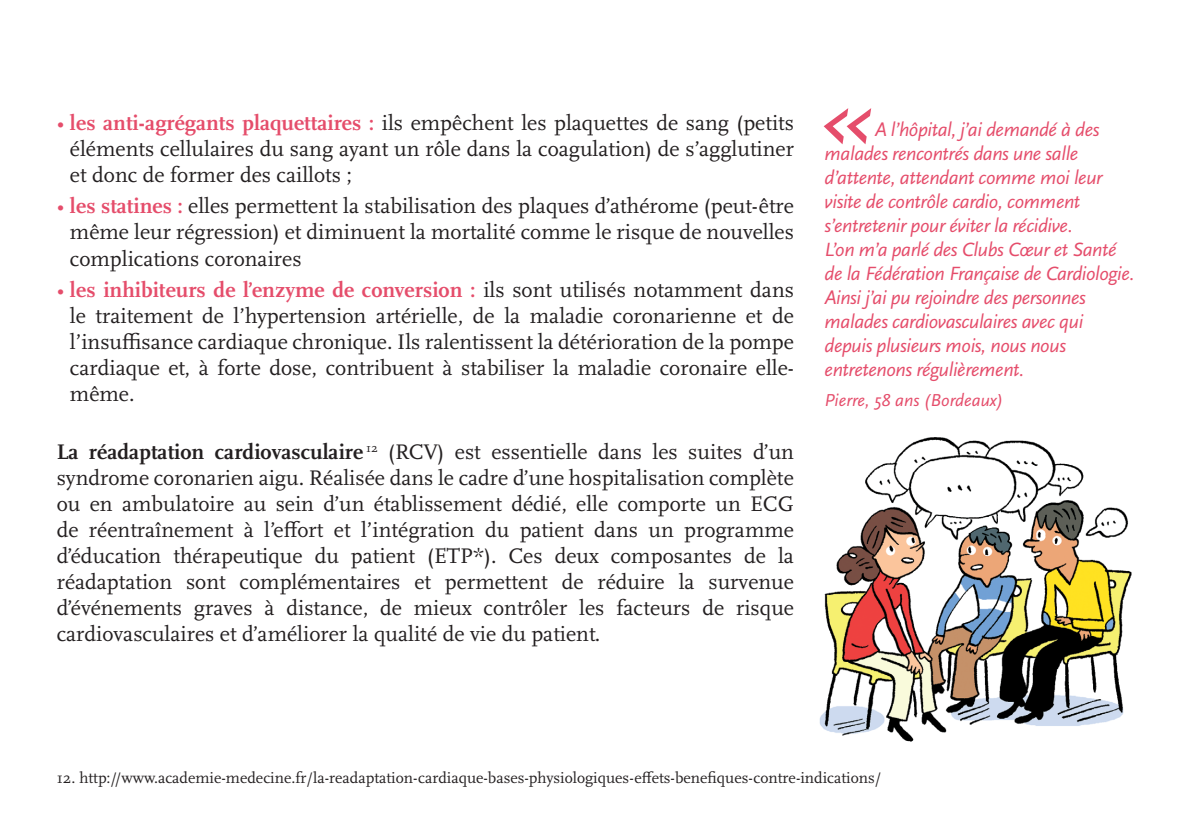
<style>
.page{position:relative;width:1191px;height:840px;background:#fff}
.page>*{position:absolute;margin:0;border:0;box-sizing:border-box;transform-origin:0 0}
.t1{font:italic 96px "Scala Sans Pro";color:#e54d6b}
.t2{font:22px/26px "Scala Pro";color:#231f20;text-align:justify}
.t3{font:italic 20px/24px "Scala Sans Pro";letter-spacing:-.02em;color:#e54d6b}
.t4{font:italic 18px "Scala Sans Pro";color:#e54d6b}
.t5{font:16px "Scala Pro";color:#231f20}
.s1{color:#e54d6b}
.s2{font-weight:700;color:#e54d6b}
.s3{font-weight:700}
</style>
<div class="page">
<img style="left:819px;top:437px;width:313px;height:305px">
<p class="t2" style="left:70px;top:110px;width:725px;text-indent:-13px"><span class="s1">•</span> <span class="s2">les anti-agrégants plaquettaires :</span> ils empêchent les plaquettes de sang (petits éléments cellulaires du sang ayant un rôle dans la coagulation) de s’agglutiner et donc de former des caillots ;</p>
<p class="t2" style="left:70px;top:193px;width:725px;text-indent:-13px"><span class="s1">•</span> <span class="s2">les statines :</span> elles permettent la stabilisation des plaques d’athérome (peut-être même leur régression) et diminuent la mortalité comme le risque de nouvelles complications coronaires</p>
<p class="t2" style="left:70px;top:277px;width:725px;text-indent:-13px"><span class="s1">•</span> <span class="s2">les inhibiteurs de l’enzyme de conversion :</span> ils sont utilisés notamment dans le traitement de l’hypertension artérielle, de la maladie coronarienne et de l’insuffisance cardiaque chronique. Ils ralentissent la détérioration de la pompe cardiaque et, à forte dose, contribuent à stabiliser la maladie coronaire elle&shy;même.</p>
<p class="t2" style="left:57px;top:439px;width:739px"><span class="s3">La réadaptation cardiovasculaire</span> <sup>12</sup> (RCV) est essentielle dans les suites d’un syndrome coronarien aigu. Réalisée dans le cadre d’une hospitalisation complète ou en ambulatoire au sein d’un établissement dédié, elle comporte un ECG de réentraînement à l’effort et l’intégration du patient dans un programme d’éducation thérapeutique du patient (ETP*). Ces deux composantes de la réadaptation sont complémentaires et permettent de réduire la survenue d’événements graves à distance, de mieux contrôler les facteurs de risque cardiovasculaires et d’améliorer la qualité de vie du patient.</p>
<h1 class="t1" style="left:820px;top:62px;width:55px">«</h1>
<p class="t3" style="left:824px;top:118px;width:311px;text-indent:50px">A l’hôpital, j’ai demandé à des malades rencontrés dans une salle d’attente, attendant comme moi leur visite de contrôle cardio, comment s’entretenir pour éviter la récidive.<br>L’on m’a parlé des Clubs Cœur et Santé de la Fédération Française de Cardiologie.<br>Ainsi j’ai pu rejoindre des personnes malades cardiovasculaires avec qui depuis plusieurs mois, nous nous entretenons régulièrement.</p>
<p class="t4" style="left:824px;top:389px;width:180px">Pierre, 58 ans (Bordeaux)</p>
<p class="t5" style="left:57px;top:768px;width:826px">12. http://www.academie-medecine.fr/la-readaptation-cardiaque-bases-physiologiques-effets-benefiques-contre-indications/</p>
</div>
